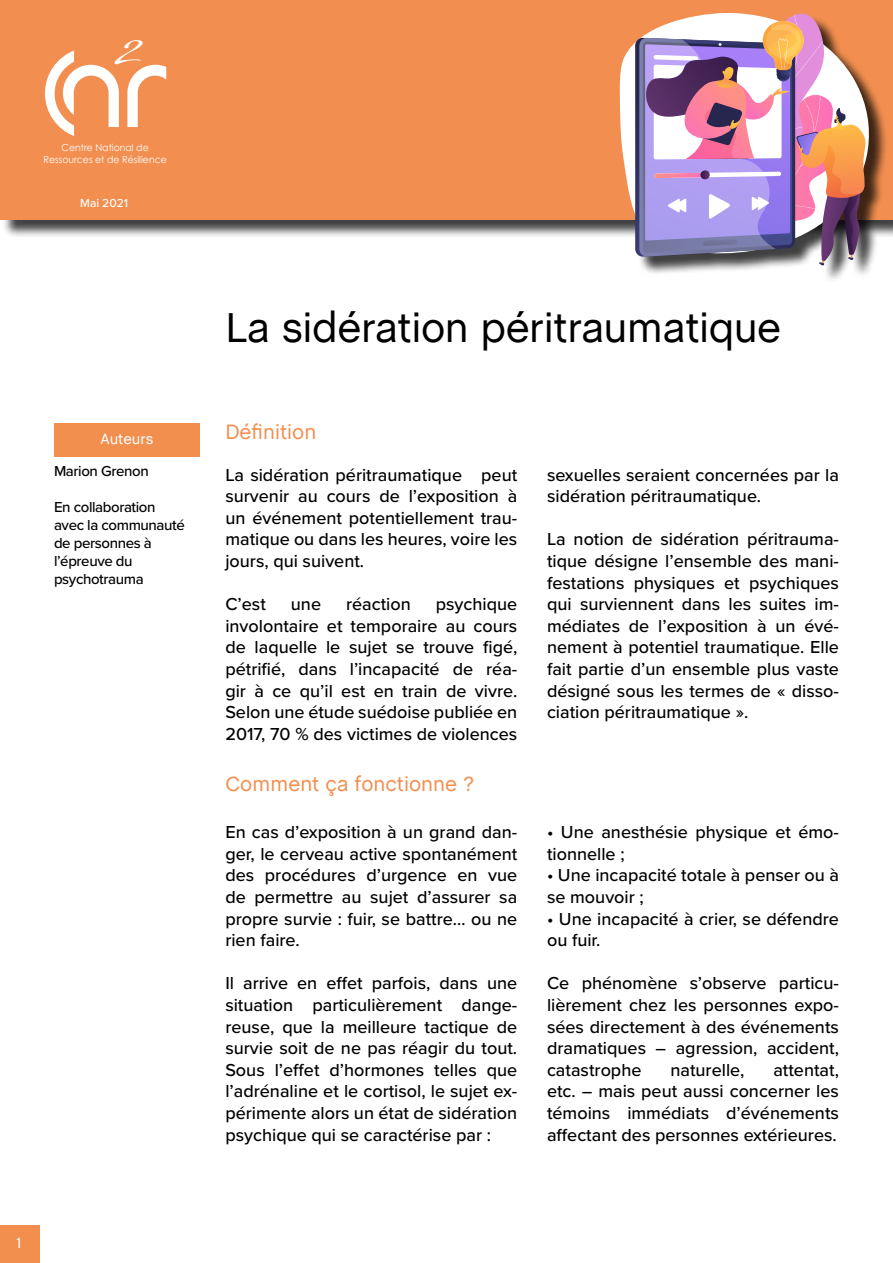
<style>
.page{position:relative;width:893px;height:1263px;background:#fff}
.page>*{position:absolute;margin:0;border:0;box-sizing:border-box;transform-origin:0 0}
.t1{font:42px "Chalet";letter-spacing:-.01em;color:#000}
.t2{font:27.45px "Stingray";color:#fff}
.t3{font:21px "Chalet";color:#f28f50}
.t4{font:500 18px/21.6px "Proxima Nova";color:#000;text-align:justify}
.t5{font:500 15px/18px "Proxima Nova";letter-spacing:-.025em;color:#000}
.t6{font:15px "Chalet";color:#fff}
.t7{font:500 12px "Proxima Nova";color:#fff}
.t8{font:9.75px/11.7px "Century Gothic";color:#fff;text-align:center;scale:.96 1}
</style>
<div class="page">
<div style="left:3px;top:3px;width:890px;height:235px;background:#000;opacity:.75"></div>
<div style="left:0;top:0;width:893px;height:219px;background:#f28f50"></div>
<svg style="left:45px;top:51px;width:74px;height:85px"></svg>
<svg style="left:127px;top:65px;width:39px;height:62px"></svg>
<div style="left:622px;top:15px;width:266px;height:268px;background:#000;opacity:.75"></div>
<svg style="left:619px;top:13px;width:258px;height:252px"></svg>
<svg style="left:635px;top:14px;width:234px;height:252px;background:#b994b1"></svg>
<svg style="left:766px;top:24px;width:35px;height:34px"></svg>
<div style="left:54px;top:423px;width:146px;height:33px;background:#f28f4f"></div>
<div style="left:0;top:1226px;width:40px;height:37px;background:#f28f4f"></div>
<h2 class="t2" style="left:119px;top:34px;width:23px">2</h2>
<p class="t8" style="left:43px;top:142px;width:130px">Centre National de<br>Ressources et de Résilience</p>
<p class="t7" style="left:80px;top:194px;width:50px">Mai 2021</p>
<p class="t6" style="left:100px;top:426px;width:54px">Auteurs</p>
<p class="t5" style="left:54px;top:461px;width:96px">Marion Grenon</p>
<p class="t5" style="left:54px;top:497px;width:132px">En collaboration avec la communauté de personnes à l’épreuve du psychotrauma</p>
<p class="t6" style="left:17px;top:1230px;width:7px">1</p>
<h1 class="t1" style="left:225px;top:294px;width:557px">La sidération péritraumatique</h1>
<p class="t3" style="left:225px;top:415px;width:92px">Définition</p>
<p class="t4" style="left:225px;top:463px;width:293px">La sidération péritraumatique peut survenir au cours de l’exposition à un événement potentiellement trau&shy;matique ou dans les heures, voire les jours, qui suivent.</p>
<p class="t4" style="left:225px;top:593px;width:42px">C’est</p>
<p class="t4" style="left:291px;top:593px;width:32px">une</p>
<p class="t4" style="left:346px;top:593px;width:66px">réaction</p>
<p class="t4" style="left:225px;top:593px;width:293px;text-indent:210px">psychique involontaire et temporaire au cours de laquelle le sujet se trouve figé, pétrifié, dans l’incapacité de réa&shy;gir à ce qu’il est en train de vivre.<br>Selon une étude suédoise publiée en 2017, 70 % des victimes de violences</p>
<p class="t3" style="left:225px;top:767px;width:250px">Comment ça fonctionne ?</p>
<p class="t4" style="left:225px;top:821px;width:293px">En cas d’exposition à un grand dan&shy;ger, le cerveau active spontanément des procédures d’urgence en vue de permettre au sujet d’assurer sa propre survie : fuir, se battre… ou ne rien faire.</p>
<p class="t4" style="left:225px;top:972px;width:293px">Il arrive en effet parfois, dans une situation particulièrement dange&shy;reuse, que la meilleure tactique de survie soit de ne pas réagir du tout.<br>Sous l’effet d’hormones telles que l’adrénaline et le cortisol, le sujet ex&shy;périmente alors un état de sidération psychique qui se caractérise par :</p>
<p class="t4" style="left:547px;top:463px;width:293px">sexuelles seraient concernées par la sidération péritraumatique.</p>
<p class="t4" style="left:547px;top:528px;width:293px">La notion de sidération péritrauma&shy;tique désigne l’ensemble des mani&shy;festations physiques et psychiques qui surviennent dans les suites im&shy;médiates de l’exposition à un évé&shy;nement à potentiel traumatique. Elle fait partie d’un ensemble plus vaste désigné sous les termes de « disso&shy;ciation péritraumatique ».</p>
<p class="t4" style="left:547px;top:821px;width:293px">• Une anesthésie physique et émo&shy;tionnelle ;</p>
<p class="t4" style="left:547px;top:864px;width:293px">• Une incapacité totale à penser ou à se mouvoir ;</p>
<p class="t4" style="left:547px;top:907px;width:293px">• Une incapacité à crier, se défendre ou fuir.</p>
<p class="t4" style="left:547px;top:972px;width:293px">Ce phénomène s’observe particu&shy;lièrement chez les personnes expo&shy;sées directement à des événements dramatiques – agression, accident, catastrophe</p>
<p class="t4" style="left:670px;top:1058px;width:76px">naturelle,</p>
<p class="t4" style="left:547px;top:1058px;width:293px;text-indent:226px">attentat, etc. – mais peut aussi concerner les témoins immédiats d’événements affectant des personnes extérieures.</p>
</div>
